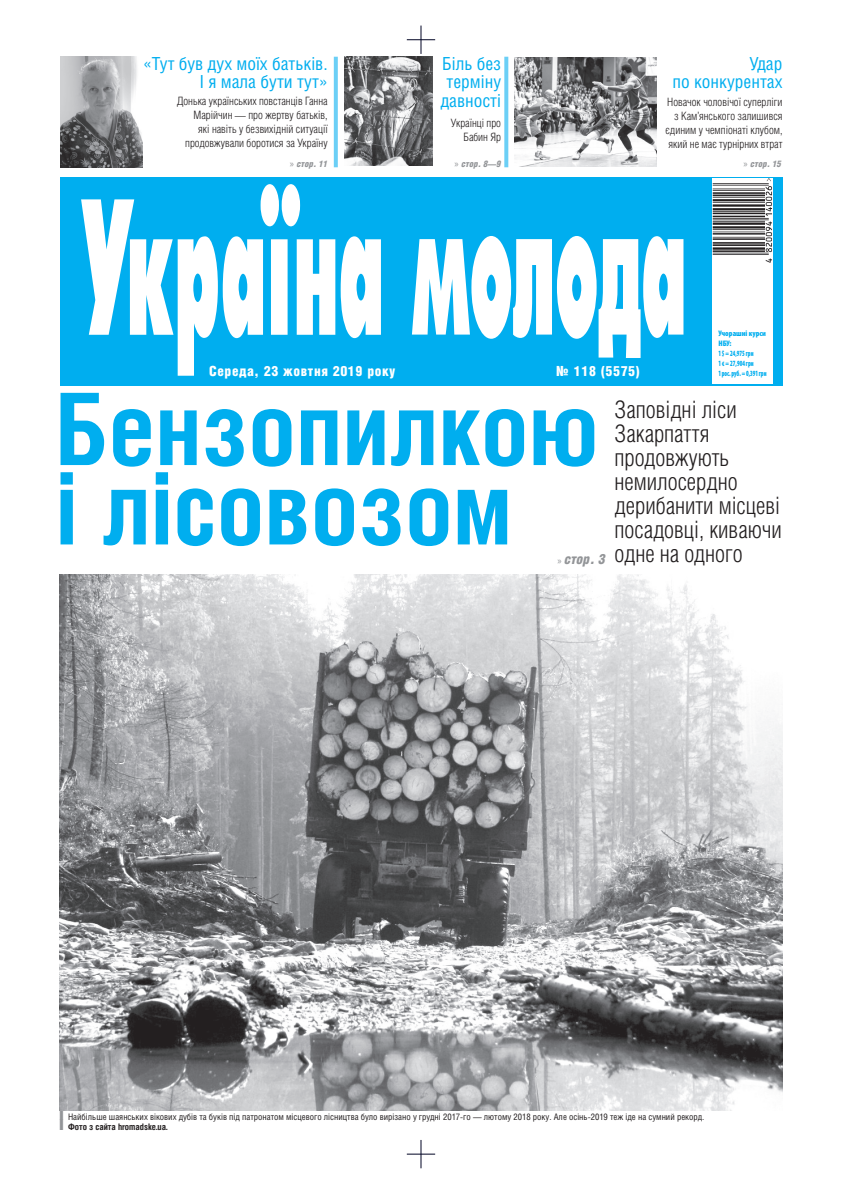
<style>
.page{position:relative;width:842px;height:1191px;background:#fff}
.page>*{position:absolute;margin:0;border:0;box-sizing:border-box;transform-origin:0 0}
.t1{font:700 100px/79.4px "Helios Cond";color:#00aeef}
.t2{font:300 24px/24px "Helios Cond";color:#231f20}
.t3{font:18px/18.5px "Helios Cond";color:#00aeef;text-align:right}
.t4{font:900 14px "Helios Cond";letter-spacing:.04em;color:#fff}
.t5{font:italic 900 14px "Helios Cond";color:#939598}
.t6{font:300 11.5px/14px "Helios Cond";color:#231f20;text-align:right}
.t7{font:9px/9.9px "Helios Cond";color:#231f20}
.t8{font:italic 900 9px "Helios Cond";color:#939598}
.t9{font:900 condensed 8px/9.9px "Myriad Pro";color:#00aeef}
.s1{font-family:"Myriad Pro";font-weight:400;font-style:normal;font-size:10px}
.s2{font-weight:700}
</style>
<div class="page">
<div style="left:60px;top:177px;width:722px;height:209px;background:#00aeef"></div>
<svg style="left:81px;top:184px;width:254px;height:192px"></svg>
<svg style="left:341px;top:236px;width:40px;height:102px;background:#d6f2fc"></svg>
<svg style="left:412px;top:236px;width:271px;height:122px"></svg>
<img style="left:60px;top:57px;width:82px;height:110px">
<svg style="left:407px;top:26px;width:28px;height:28px"></svg>
<svg style="left:407px;top:1140px;width:28px;height:28px"></svg>
<svg style="left:504px;top:57px;width:4px;height:110px"></svg>
<svg style="left:334px;top:57px;width:4px;height:110px"></svg>
<div style="left:712px;top:178px;width:61px;height:206px;background:#fff"></div>
<img style="left:712px;top:178px;width:60px;height:84px">
<img style="left:345px;top:57px;width:87px;height:108px">
<img style="left:60px;top:574px;width:722px;height:536px">
<img style="left:514px;top:57px;width:142px;height:110px">
<p class="t3" style="left:440px;top:56px;width:62px;text-align:center">Бiль без термiну давностi</p>
<p class="t3" style="left:143px;top:56px;width:186px">«Тут був дух моїх батьків.<br>І я мала бути тут»</p>
<p class="t3" style="left:673px;top:56px;width:111px">Удар<br>по конкурентах</p>
<p class="t6" style="left:177px;top:95px;width:153px">Донька українських повстанців Ганна Марійчин — про жертву батьків,<br>які навіть у безвихідній ситуації продовжували боротися за Україну</p>
<p class="t8" style="left:290px;top:160px;width:39px"><span class="s1">»</span> стор. 11</p>
<p class="t6" style="left:665px;top:96px;width:118px">Новачок чоловічої суперліги з Кам’янського залишився єдиним у чемпіонаті клубом, який не має турнірних втрат</p>
<p class="t8" style="left:744px;top:160px;width:39px"><span class="s1">»</span> стор. 15</p>
<p class="t6" style="left:451px;top:117px;width:52px">Українцi про<br>Бабин Яр</p>
<p class="t8" style="left:455px;top:160px;width:48px"><span class="s1">»</span> стор. 8—9</p>
<p class="t4" style="left:209px;top:366px;width:188px">Середа, 23 жовтня 2019 року</p>
<p class="t4" style="left:556px;top:366px;width:85px">№ 118 (5575)</p>
<p class="t9" style="left:718px;top:329px;width:50px">Учорашні курси<br>НБУ:<br>1 $ = 24,975 грн<br>1 € = 27,904 грн<br>1 рос. руб. = 0,391 грн</p>
<p class="t1" style="left:56px;top:398px;width:545px">Бензопилкою і лісовозом</p>
<p class="t2" style="left:614px;top:400px;width:169px">Заповідні ліси<br>Закарпаття продовжують немилосердно дерибанити місцеві посадовці, киваючи одне на одного</p>
<p class="t5" style="left:557px;top:554px;width:49px"><span class="s1">»</span> стор. 3</p>
<p class="t7" style="left:68px;top:1112px;width:638px">Найбільше шаянських вікових дубів та буків під патронатом місцевого лісництва було вирізано у грудні 2017-го — лютому 2018 року. Але осінь-2019 теж іде на сумний рекорд.<br><span class="s2">Фото з сайта hromadske.ua.</span></p>
</div>
